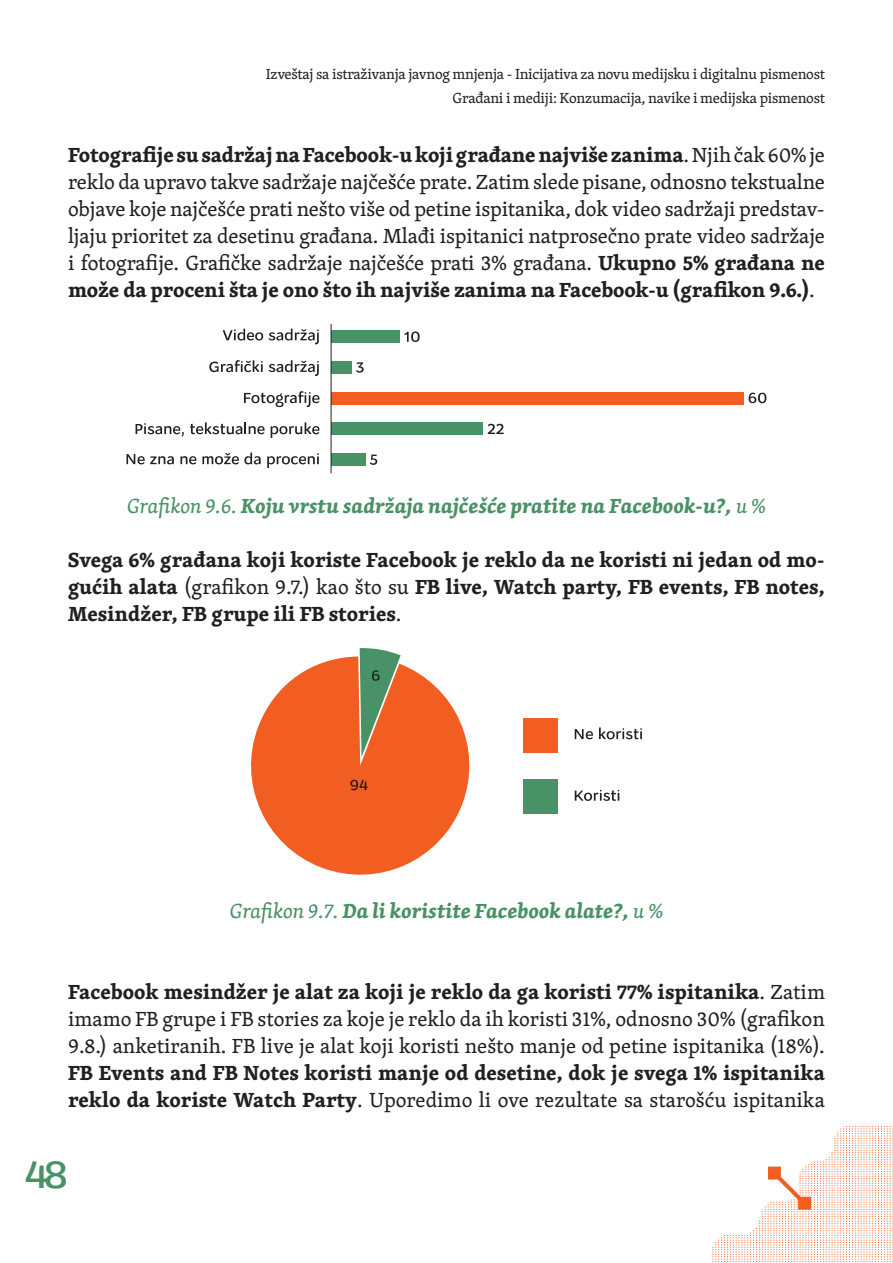
<style>
.page{position:relative;width:893px;height:1263px;background:#fff}
.page>*{position:absolute;margin:0;border:0;box-sizing:border-box;transform-origin:0 0}
.t1{font:500 40.5px "Osnova Pro";color:#489266}
.t2{font:21px/27px "Skolar PE";letter-spacing:-.01em;color:#231f20;text-align:justify}
.t3{font:700 21px/27px "Skolar PE";color:#231f20;text-align:justify}
.t4{font:italic 700 21px "Skolar PE";color:#489266}
.t5{font:15px/24px "Skolar PE";letter-spacing:-.02em;color:#231f20;text-align:right}
.s1{font-weight:700}
.s2{font-weight:400}
</style>
<div class="page">
<div style="left:331px;top:331px;width:68px;height:12px;background:#499166"></div>
<div style="left:331px;top:361px;width:20px;height:12px;background:#499166"></div>
<div style="left:331px;top:392px;width:412px;height:12px;background:#f25d21"></div>
<div style="left:331px;top:423px;width:152px;height:12px;background:#499166"></div>
<div style="left:331px;top:454px;width:34px;height:12px;background:#499166"></div>
<hr style="left:331px;top:324px;width:1px;height:149px;background:#231f20">
<svg style="left:404px;top:331px;width:16px;height:11px"></svg>
<svg style="left:223px;top:329px;width:40px;height:11px"></svg>
<svg style="left:269px;top:329px;width:50px;height:15px"></svg>
<svg style="left:209px;top:360px;width:54px;height:12px"></svg>
<svg style="left:269px;top:360px;width:50px;height:16px"></svg>
<svg style="left:244px;top:391px;width:75px;height:16px"></svg>
<svg style="left:136px;top:423px;width:48px;height:14px"></svg>
<svg style="left:190px;top:422px;width:75px;height:12px"></svg>
<svg style="left:271px;top:422px;width:48px;height:16px"></svg>
<svg style="left:126px;top:454px;width:48px;height:10px"></svg>
<svg style="left:180px;top:456px;width:16px;height:8px"></svg>
<svg style="left:202px;top:453px;width:59px;height:11px"></svg>
<svg style="left:267px;top:453px;width:52px;height:15px"></svg>
<svg style="left:356px;top:362px;width:8px;height:11px"></svg>
<svg style="left:370px;top:455px;width:7px;height:10px"></svg>
<svg style="left:749px;top:393px;width:17px;height:10px"></svg>
<svg style="left:488px;top:424px;width:16px;height:10px"></svg>
<svg style="left:251px;top:656px;width:219px;height:219px;fill:#f25d21"></svg>
<svg style="left:575px;top:729px;width:18px;height:10px"></svg>
<svg style="left:599px;top:727px;width:43px;height:12px"></svg>
<svg style="left:575px;top:790px;width:44px;height:11px"></svg>
<div style="left:523px;top:718px;width:34px;height:34px;background:#f25d21"></div>
<div style="left:523px;top:779px;width:34px;height:34px;background:#499166"></div>
<svg style="left:350px;top:780px;width:18px;height:10px"></svg>
<svg style="left:360px;top:648px;width:41px;height:109px;background:#9c8355"></svg>
<svg style="left:712px;top:1126px;width:181px;height:136px"></svg>
<p class="t5" style="left:266px;top:62px;width:561px">Izveštaj sa istraživanja javnog mnjenja - Inicijativa za novu medijsku i digitalnu pismenost<br>Građani i mediji: Konzumacija, navike i medijska pismenost</p>
<p class="t2" style="left:68px;top:141px;width:758px"><span class="s1">Fotografije su sadržaj na Facebook-u koji građane najviše zanima</span>. Njih čak 60% je reklo da upravo takve sadržaje najčešće prate. Zatim slede pisane, odnosno tekstualne objave koje najčešće prati nešto više od petine ispitanika, dok video sadržaji predstav&shy;ljaju prioritet za desetinu građana. Mlađi ispitanici natprosečno prate video sadržaje i fotografije. Grafičke sadržaje najčešće prati 3% građana. <span class="s1">Ukupno 5% građana ne može da proceni šta je ono što ih najviše zanima na Facebook-u (grafikon 9.6.)</span>.</p>
<p class="t4" style="left:127px;top:489px;width:640px"><span class="s2">Grafikon 9.6.</span> Koju vrstu sadržaja najčešće pratite na Facebook-u?, <span class="s2">u %</span></p>
<p class="t3" style="left:68px;top:546px;width:758px">Svega 6% građana koji koriste Facebook je reklo da ne koristi ni jedan od mo&shy;gućih alata <span class="s2">(grafikon 9.7.) kao što su</span> FB live, Watch party, FB events, FB notes, Mesindžer, FB grupe ili FB stories<span class="s2">.</span></p>
<p class="t4" style="left:230px;top:894px;width:435px"><span class="s2">Grafikon 9.7.</span> Da li koristite Facebook alate?, <span class="s2">u %</span></p>
<p class="t2" style="left:68px;top:978px;width:758px"><span class="s1">Facebook mesindžer je alat za koji je reklo da ga koristi 77% ispitanika</span>. Zatim imamo FB grupe i FB stories za koje je reklo da ih koristi 31%, odnosno 30% (grafikon 9.8.) anketiranih. FB live je alat koji koristi nešto manje od petine ispitanika (18%).</p>
<p class="t3" style="left:68px;top:1059px;width:758px">FB Events and FB Notes koristi manje od desetine, dok je svega 1% ispitanika reklo da koriste Watch Party<span class="s2">. Uporedimo li ove rezultate sa starošću ispitanika</span></p>
<h1 class="t1" style="left:24px;top:1149px;width:45px">48</h1>
</div>
